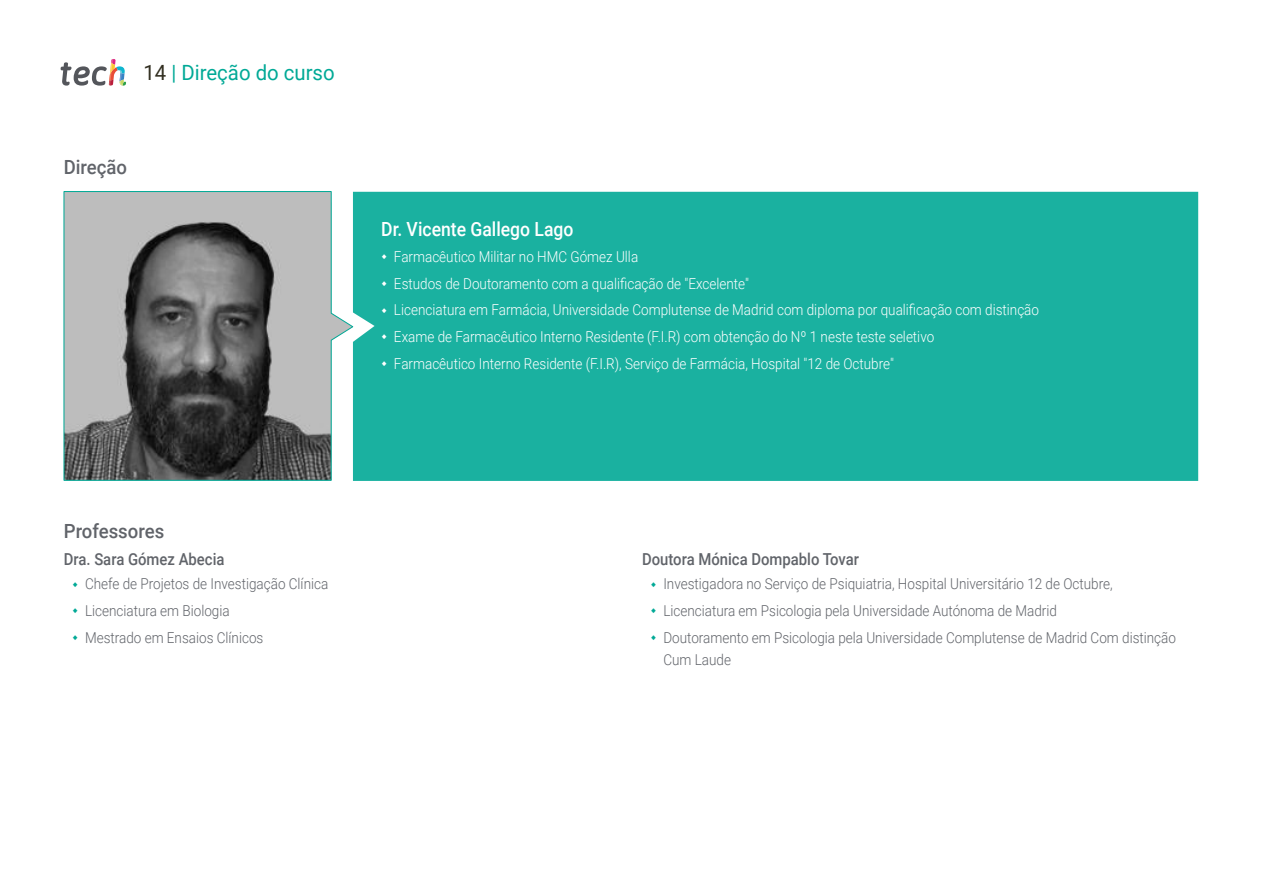
<style>
.page{position:relative;width:1263px;height:893px;background:#fff}
.page>*{position:absolute;margin:0;border:0;box-sizing:border-box;transform-origin:0 0}
.t1{font:21px "Roboto";color:#00a996}
.t2{font:500 19.5px "Roboto";color:#fff;scale:.9 1}
.t3{font:500 19.5px "Roboto";color:#61646a;scale:.95 1}
.t4{font:500 16.5px "Roboto";color:#61646a;scale:.9 1}
.t5{font:300 15px/26.7px "Roboto";color:#fff;scale:.9 1}
.t6{font:300 15px/26.7px "Roboto";color:#61646a;scale:.9 1}
.s1{color:#312e20}
</style>
<div class="page">
<svg style="left:61px;top:59px;width:65px;height:27px"></svg>
<div style="left:353px;top:192px;width:845px;height:289px;background:#1ab1a0"></div>
<svg style="left:64px;top:191px;width:289px;height:290px;background:#878989"></svg>
<svg style="left:382px;top:254px;width:5px;height:5px"></svg>
<svg style="left:382px;top:281px;width:5px;height:5px"></svg>
<svg style="left:382px;top:308px;width:5px;height:5px"></svg>
<svg style="left:382px;top:334px;width:5px;height:5px"></svg>
<svg style="left:382px;top:361px;width:5px;height:5px"></svg>
<h1 class="t1" style="left:144px;top:57px;width:193px"><span class="s1">14</span> | Direção do curso</h1>
<h2 class="t3" style="left:64px;top:154px;width:68px">Direção</h2>
<h2 class="t2" style="left:381px;top:216px;width:215px">Dr. Vicente Gallego Lago</h2>
<p class="t5" style="left:394px;top:242px;width:718px">Farmacêutico Militar no HMC Gómez Ulla<br>Estudos de Doutoramento com a qualificação de "Excelente"<br>Licenciatura em Farmácia, Universidade Complutense de Madrid com diploma por qualificação com distinção Exame de Farmacêutico Interno Residente (F.I.R) com obtenção do Nº 1 neste teste seletivo<br>Farmacêutico Interno Residente (F.I.R), Serviço de Farmácia, Hospital "12 de Octubre"</p>
<h2 class="t3" style="left:64px;top:517px;width:107px">Professores</h2>
<p class="t4" style="left:64px;top:547px;width:180px">Dra. Sara Gómez Abecia</p>
<p class="t6" style="left:85px;top:570px;width:272px">Chefe de Projetos de Investigação Clínica<br>Licenciatura em Biologia<br>Mestrado em Ensaios Clínicos</p>
<p class="t4" style="left:642px;top:547px;width:243px">Doutora Mónica Dompablo Tovar</p>
<p class="t6" style="left:663px;top:570px;width:571px">Investigadora no Serviço de Psiquiatria, Hospital Universitário 12 de Octubre,<br>Licenciatura em Psicologia pela Universidade Autónoma de Madrid<br>Doutoramento em Psicologia pela Universidade Complutense de Madrid Com distinção</p>
<p class="t6" style="left:663px;top:646px;width:77px">Cum Laude</p>
</div>
